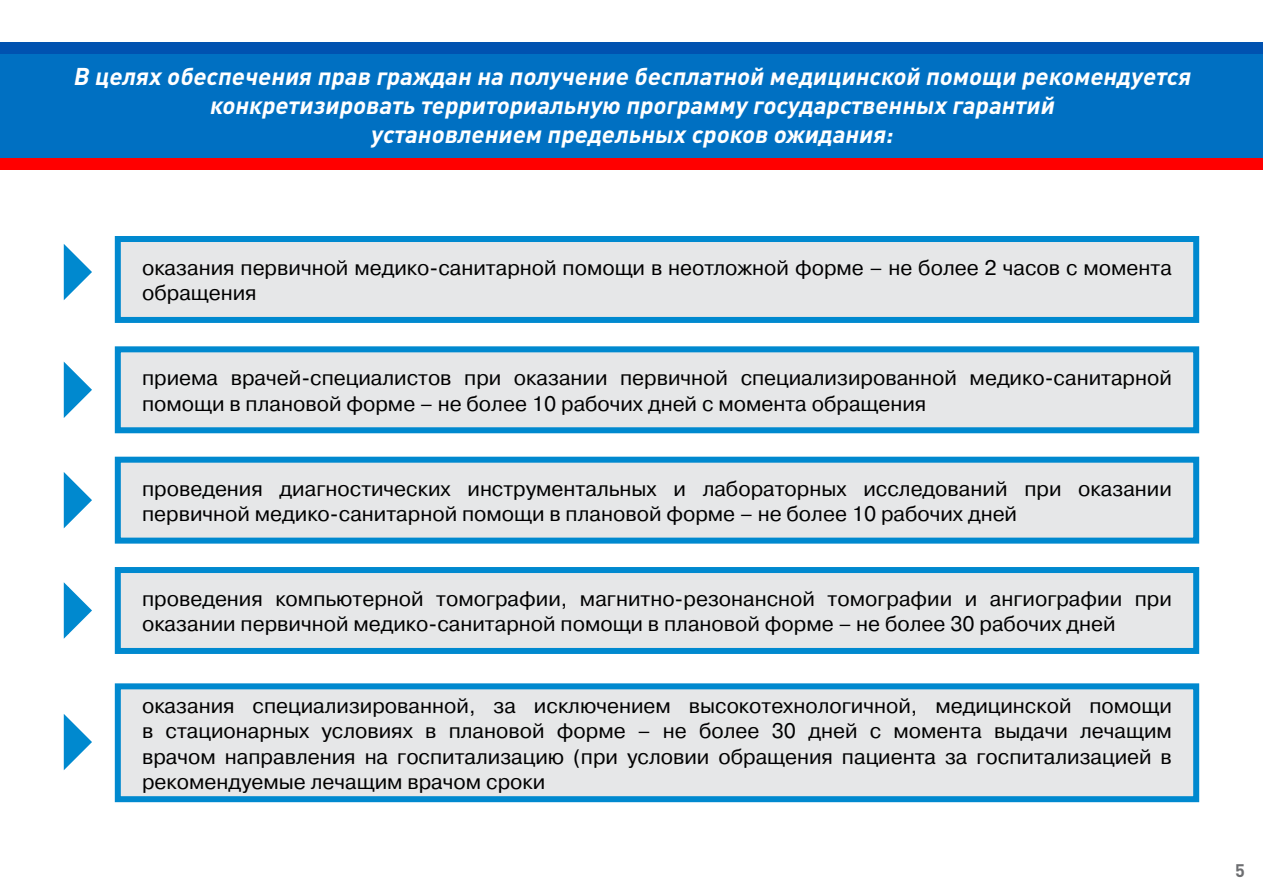
<style>
.page{position:relative;width:1263px;height:893px;background:#fff}
.page>*{position:absolute;margin:0;border:0;box-sizing:border-box;transform-origin:0 0}
.t1{font:italic 700 24px/28.8px "DIN Pro";color:#fff;text-align:center}
.t2{font:21px/25.5px "Pragmatica C";color:#000}
.t3{font:700 18px "DIN Pro";color:#6d6e71}
</style>
<div class="page">
<div style="left:0;top:43px;width:1263px;height:116px;background:#0070c2"></div>
<div style="left:0;top:159px;width:1263px;height:11px;background:#f00"></div>
<div style="left:0;top:43px;width:1263px;height:11px;background:#0052b0"></div>
<svg style="left:63px;top:244px;width:29px;height:56px"></svg>
<div style="left:118px;top:239px;width:1078px;height:81px;background:#e6e7e8"></div>
<div style="left:115px;top:236px;width:1084px;height:87px;border:6px solid #0089cf"></div>
<svg style="left:63px;top:361px;width:29px;height:57px"></svg>
<div style="left:118px;top:349px;width:1078px;height:81px;background:#e6e7e8"></div>
<div style="left:115px;top:346px;width:1084px;height:87px;border:6px solid #0089cf"></div>
<svg style="left:63px;top:472px;width:29px;height:57px"></svg>
<div style="left:118px;top:460px;width:1078px;height:81px;background:#e6e7e8"></div>
<div style="left:115px;top:457px;width:1084px;height:87px;border:6px solid #0089cf"></div>
<svg style="left:63px;top:582px;width:29px;height:57px"></svg>
<div style="left:118px;top:570px;width:1078px;height:81px;background:#e6e7e8"></div>
<div style="left:115px;top:567px;width:1084px;height:87px;border:6px solid #0089cf"></div>
<svg style="left:63px;top:714px;width:29px;height:56px"></svg>
<div style="left:118px;top:686px;width:1078px;height:113px;background:#e6e7e8"></div>
<div style="left:115px;top:683px;width:1084px;height:119px;border:6px solid #0089cf"></div>
<p class="t1" style="left:73px;top:61px;width:1124px">В целях обеспечения прав граждан на получение бесплатной медицинской помощи рекомендуется конкретизировать территориальную программу государственных гарантий<br>установлением предельных сроков ожидания:</p>
<p class="t2" style="left:142px;top:255px;width:1031px">оказания первичной медико-санитарной помощи в неотложной форме – не более 2 часов с момента обращения</p>
<p class="t2" style="left:142px;top:365px;width:1031px">приема врачей-специалистов при оказании первичной специализированной медико-санитарной помощи в плановой форме – не более 10 рабочих дней с момента обращения</p>
<p class="t2" style="left:142px;top:476px;width:1031px">проведения диагностических инструментальных и лабораторных исследований при оказании первичной медико-санитарной помощи в плановой форме – не более 10 рабочих дней</p>
<p class="t2" style="left:142px;top:586px;width:1031px">проведения компьютерной томографии, магнитно-резонансной томографии и ангиографии при оказании первичной медико-санитарной помощи в плановой форме – не более 30 рабочих дней</p>
<p class="t2" style="left:142px;top:693px;width:1031px;text-align:justify">оказания специализированной, за исключением высокотехнологичной, медицинской помощи в стационарных условиях в плановой форме – не более 30 дней с момента выдачи лечащим врачом направления на госпитализацию (при условии обращения пациента за госпитализацией в рекомендуемые лечащим врачом сроки</p>
<p class="t3" style="left:1235px;top:858px;width:11px">5</p>
</div>
